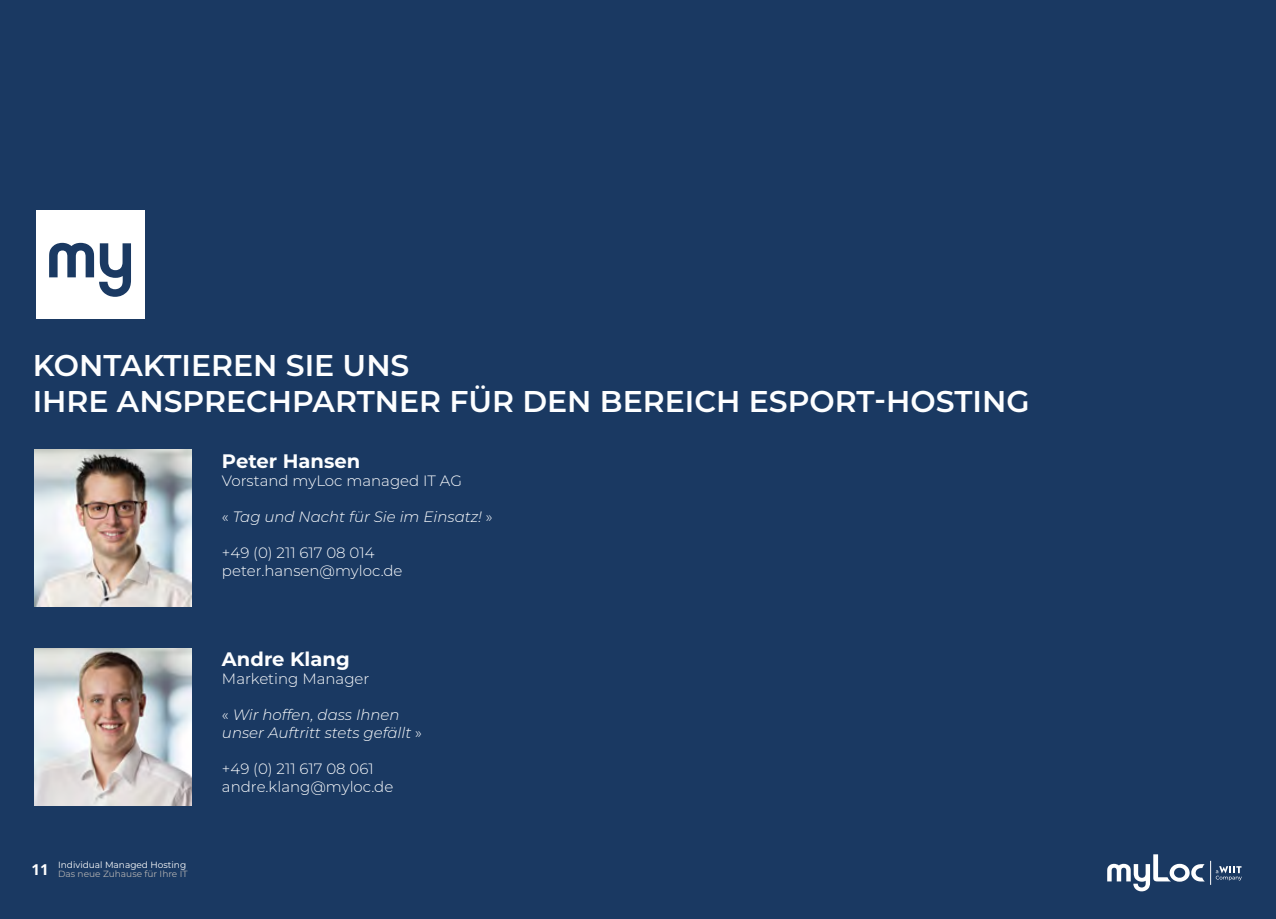
<style>
.page{position:relative;width:1276px;height:919px;background:#fff}
.page>*{position:absolute;margin:0;border:0;box-sizing:border-box;transform-origin:0 0}
.t1{font:600 30px/36px "Montserrat";color:#fdfeff}
.t2{font:700 19.5px "Montserrat";color:#fdfeff}
.t3{font:300 15px/18px "Montserrat";color:#fdfeff}
.t4{font:italic 300 15px/18px "Montserrat";color:#fdfeff}
.t5{font:9px/9px "Montserrat";color:#fff;text-align:right}
.s1{font-style:normal}
.s2{color:#b3b2b2}
</style>
<div class="page">
<div style="left:0;top:0;width:1276px;height:918px;background:#1a3962"></div>
<div style="left:36px;top:210px;width:108px;height:109px;background:#fff"></div>
<svg style="left:49px;top:243px;width:82px;height:54px"></svg>
<img style="left:35px;top:450px;width:156px;height:156px">
<img style="left:35px;top:648px;width:156px;height:157px">
<svg style="left:1210px;top:860px;width:32px;height:24px"></svg>
<svg style="left:1107px;top:854px;width:97px;height:37px"></svg>
<h1 class="t1" style="left:33px;top:346px;width:998px">KONTAKTIEREN SIE UNS<br>IHRE ANSPRECHPARTNER FÜR DEN BEREICH ESPORT-HOSTING</h1>
<h2 class="t2" style="left:222px;top:447px;width:140px">Peter Hansen</h2>
<p class="t3" style="left:222px;top:471px;width:241px">Vorstand myLoc managed IT AG</p>
<p class="t4" style="left:222px;top:507px;width:272px"><span class="s1">«</span> Tag und Nacht für Sie im Einsatz! <span class="s1">»</span></p>
<p class="t3" style="left:222px;top:543px;width:182px">+49 (0) 211 617 08 014 peter.hansen@myloc.de</p>
<p class="t5" style="left:31px;top:859px;width:158px">Individual Managed Hosting<br><sup>11</sup> <span class="s2">Das neue Zuhause für Ihre IT</span></p>
<h2 class="t2" style="left:222px;top:645px;width:129px">Andre Klang</h2>
<p class="t3" style="left:222px;top:669px;width:149px">Marketing Manager</p>
<p class="t4" style="left:222px;top:705px;width:201px"><span class="s1">«</span> Wir hoffen, dass Ihnen unser Auftritt stets gefällt <span class="s1">»</span></p>
<p class="t3" style="left:222px;top:759px;width:173px">+49 (0) 211 617 08 061 andre.klang@myloc.de</p>
</div>
